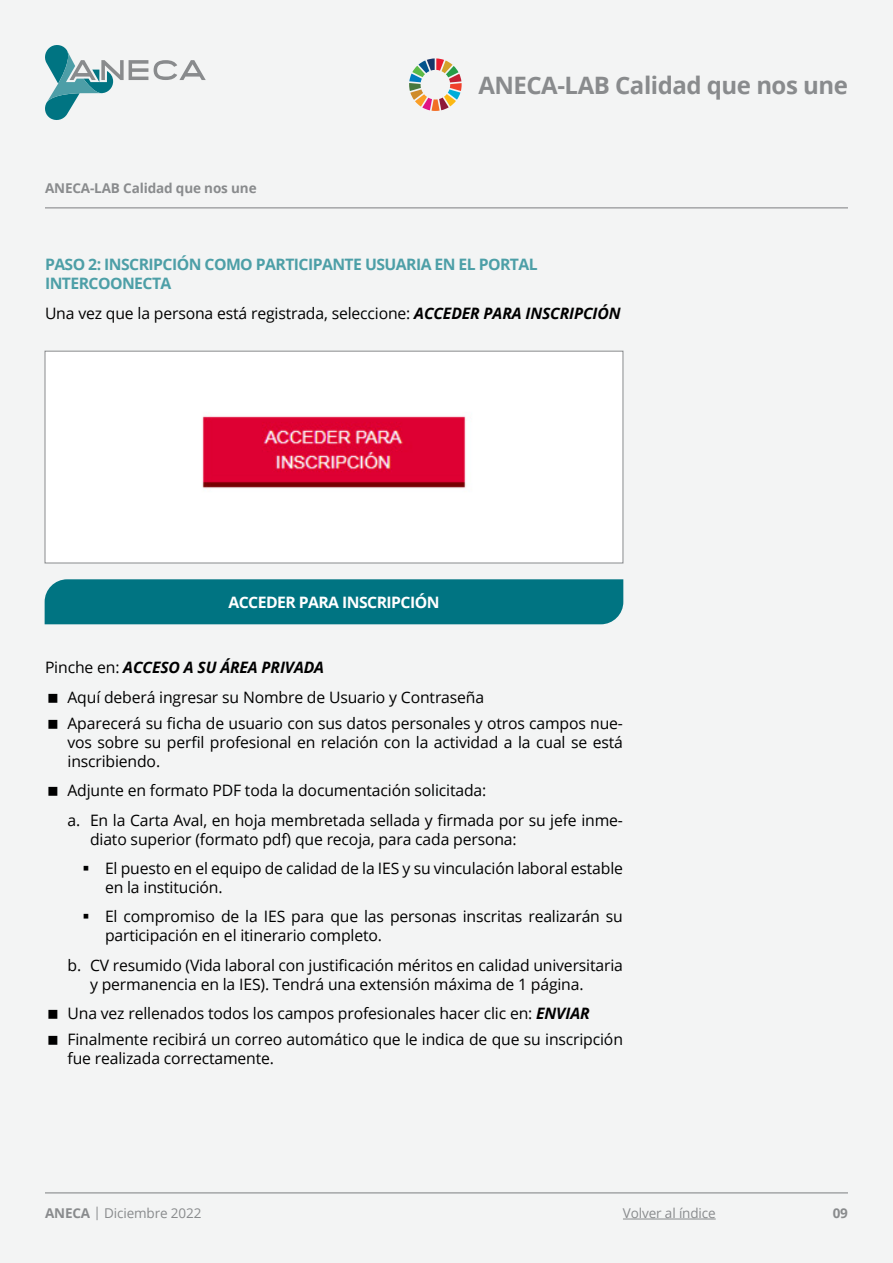
<style>
.page{position:relative;width:893px;height:1263px;background:#f3f4f4}
.page>*{position:absolute;margin:0;border:0;box-sizing:border-box;transform-origin:0 0}
.t1{font:700 24px "Open Sans";letter-spacing:-.02em;color:#898b8d}
.t2{font:15.75px/29.4px "Open Sans";letter-spacing:-.01em;color:#000}
.t3{font:700 15.75px/18.9px "Open Sans";letter-spacing:-.035em;color:#4d9fa7}
.t4{font:700 15.75px "Open Sans";letter-spacing:-.035em;color:#fff}
.t5{font:13.5px "Open Sans";letter-spacing:-.01em;color:#898b8d}
.t6{font:700 13.5px "Open Sans";letter-spacing:-.01em;color:#898b8d}
.s1{font-weight:700;font-style:italic}
.s2{font-weight:700}
</style>
<div class="page">
<svg style="left:154px;top:60px;width:52px;height:20px"></svg>
<svg style="left:45px;top:45px;width:103px;height:75px"></svg>
<hr style="left:45px;top:1192px;width:803px;height:1px;background:#898b8d">
<hr style="left:45px;top:207px;width:803px;height:1px;background:#898b8d">
<hr style="left:623px;top:1219px;width:93px;height:1px;background:#898b8d">
<svg style="left:409px;top:58px;width:53px;height:53px"></svg>
<div style="left:45px;top:351px;width:578px;height:212px;background:#fff;border:1px solid #898b8d"></div>
<img style="left:202px;top:416px;width:264px;height:73px">
<div style="left:45px;top:579px;width:578px;height:45px;background:#007482"></div>
<p class="t6" style="left:45px;top:179px;width:213px">ANECA-LAB Calidad que nos une</p>
<h1 class="t1" style="left:478px;top:68px;width:371px">ANECA-LAB Calidad que nos une</h1>
<p class="t3" style="left:45px;top:255px;width:494px">PASO 2: INSCRIPCIÓN COMO PARTICIPANTE USUARIA EN EL PORTAL<br>INTERCOONECTA</p>
<p class="t2" style="left:45px;top:298px;width:577px">Una vez que la persona está registrada, seleccione: <span class="s1">ACCEDER PARA INSCRIPCIÓN</span></p>
<p class="t4" style="left:228px;top:591px;width:212px">ACCEDER PARA INSCRIPCIÓN</p>
<p class="t2" style="left:68px;top:652px;width:418px;text-indent:-23px">Pinche en: <span class="s1">ACCESO A SU ÁREA PRIVADA<br></span>Aquí deberá ingresar su Nombre de Usuario y Contraseña</p>
<p class="t2" style="left:68px;top:714px;width:557px;line-height:18.9px;text-align:justify">Aparecerá su ficha de usuario con sus datos personales y otros campos nue&shy;vos sobre su perfil profesional en relación con la actividad a la cual se está inscribiendo.</p>
<p class="t2" style="left:68px;top:775px;width:557px">Adjunte en formato PDF toda la documentación solicitada:<br>a. En la Carta Aval, en hoja membretada sellada y firmada por su jefe inme-</p>
<p class="t2" style="left:105px;top:824px;width:519px;text-indent:-15px">diato superior (formato pdf) que recoja, para cada persona:<br>El puesto en el equipo de calidad de la IES y su vinculación laboral estable</p>
<p class="t2" style="left:105px;top:872px;width:519px">en la institución.<br>El compromiso de la IES para que las personas inscritas realizarán su</p>
<p class="t2" style="left:68px;top:920px;width:557px;text-indent:38px">participación en el itinerario completo.<br>b. CV resumido (Vida laboral con justificación méritos en calidad universitaria</p>
<p class="t2" style="left:68px;top:969px;width:524px;text-indent:22px">y permanencia en la IES). Tendrá una extensión máxima de 1 página.<br>Una vez rellenados todos los campos profesionales hacer clic en: <span class="s1">ENVIAR</span></p>
<p class="t2" style="left:68px;top:1030px;width:557px;line-height:18.9px">Finalmente recibirá un correo automático que le indica de que su inscripción fue realizada correctamente.</p>
<p class="t5" style="left:45px;top:1204px;width:158px"><span class="s2">ANECA</span> | Diciembre 2022</p>
<p class="t6" style="left:833px;top:1203px;width:17px">09</p>
<p class="t5" style="left:623px;top:1204px;width:94px">Volver al índice</p>
</div>
